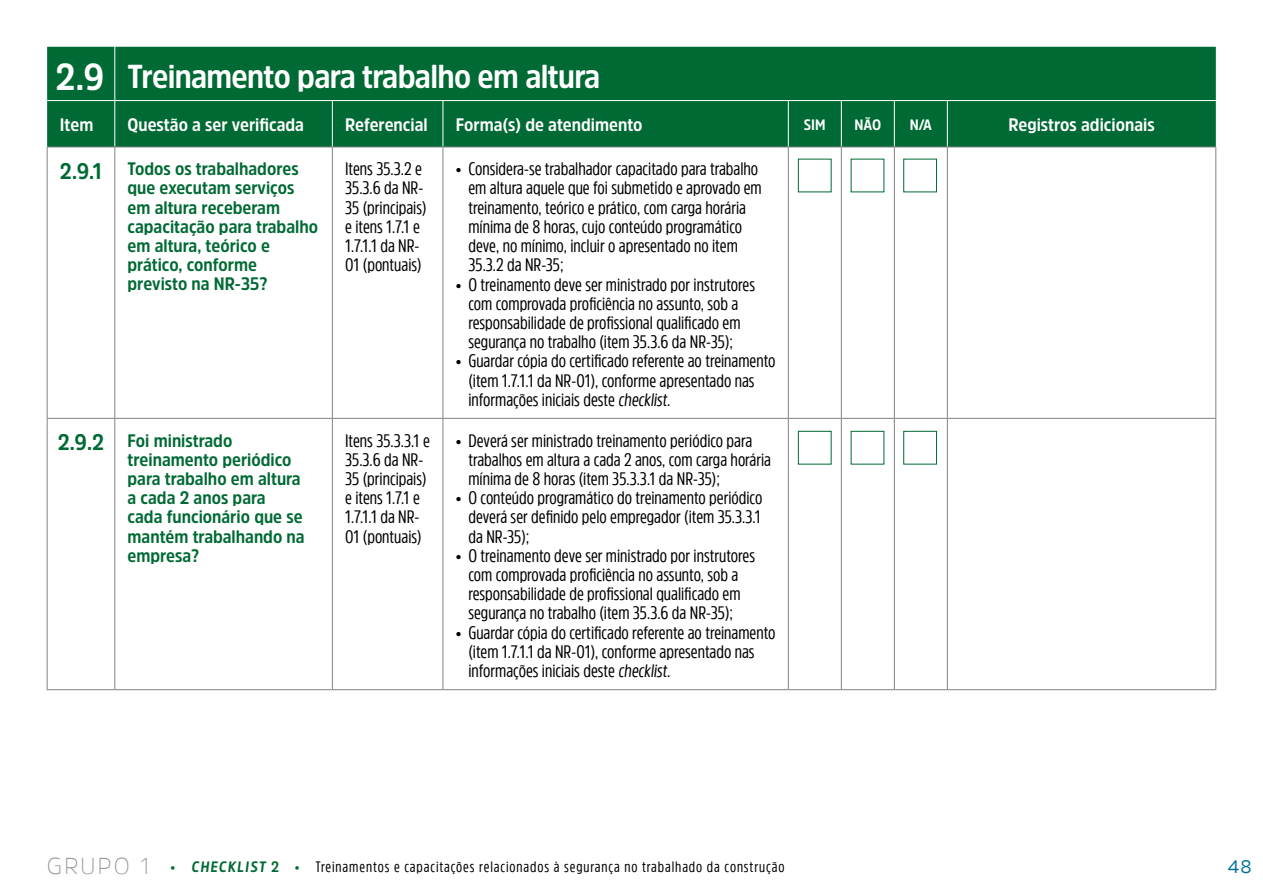
<style>
.page{position:relative;width:1263px;height:893px;background:#fff}
.page>*{position:absolute;margin:0;border:0;box-sizing:border-box;transform-origin:0 0}
.t1{font:700 33px "Amsi Pro Narw";letter-spacing:-.02em;color:#fff}
.t2{font:200 22.95px "Amsi Pro";letter-spacing:.08em;color:#939598}
.t3{font:18px/19.2px "Amsi Pro Cond";color:#000}
.t4{font:700 18px/19.2px "Amsi Pro Narw";color:#006a34}
.t5{font:700 18px "Amsi Pro Narw";color:#fff}
.t6{font:18px "Amsi Pro";color:#007196}
.t7{font:15px "Amsi Pro Cond";letter-spacing:.06em;color:#000}
.t8{font:700 15px "Amsi Pro Narw";color:#fff}
.s1{font-size:37.5px}
.s2{font-size:22.5px}
.s3{color:#006a34}
.s4{font-family:"Amsi Pro Narw";font-weight:700;color:#006a34}
</style>
<div class="page">
<div style="left:47px;top:47px;width:1169px;height:100px;background:#006a34"></div>
<hr style="left:114px;top:47px;width:1px;height:53px;background:#fff">
<hr style="left:114px;top:101px;width:1px;height:46px;background:#fff">
<hr style="left:332px;top:101px;width:1px;height:46px;background:#fff">
<hr style="left:443px;top:101px;width:1px;height:46px;background:#fff">
<hr style="left:788px;top:101px;width:1px;height:46px;background:#fff">
<hr style="left:841px;top:101px;width:1px;height:46px;background:#fff">
<hr style="left:894px;top:101px;width:1px;height:46px;background:#fff">
<hr style="left:947px;top:101px;width:1px;height:46px;background:#fff">
<hr style="left:114px;top:147px;width:1px;height:271px;background:#808285">
<hr style="left:332px;top:147px;width:1px;height:271px;background:#808285">
<hr style="left:443px;top:147px;width:1px;height:271px;background:#808285">
<hr style="left:788px;top:147px;width:1px;height:271px;background:#808285">
<hr style="left:841px;top:147px;width:1px;height:271px;background:#808285">
<hr style="left:894px;top:147px;width:1px;height:271px;background:#808285">
<hr style="left:947px;top:147px;width:1px;height:271px;background:#808285">
<hr style="left:114px;top:419px;width:1px;height:270px;background:#808285">
<hr style="left:332px;top:419px;width:1px;height:270px;background:#808285">
<hr style="left:443px;top:419px;width:1px;height:270px;background:#808285">
<hr style="left:788px;top:419px;width:1px;height:270px;background:#808285">
<hr style="left:841px;top:419px;width:1px;height:270px;background:#808285">
<hr style="left:894px;top:419px;width:1px;height:270px;background:#808285">
<hr style="left:947px;top:419px;width:1px;height:270px;background:#808285">
<hr style="left:47px;top:100px;width:68px;height:1px;background:#fff">
<hr style="left:115px;top:100px;width:217px;height:1px;background:#fff">
<hr style="left:332px;top:100px;width:111px;height:1px;background:#fff">
<hr style="left:443px;top:100px;width:345px;height:1px;background:#fff">
<hr style="left:788px;top:100px;width:53px;height:1px;background:#fff">
<hr style="left:841px;top:100px;width:53px;height:1px;background:#fff">
<hr style="left:894px;top:100px;width:53px;height:1px;background:#fff">
<hr style="left:947px;top:100px;width:269px;height:1px;background:#fff">
<hr style="left:47px;top:147px;width:1px;height:271px;background:#808285">
<hr style="left:1215px;top:147px;width:1px;height:271px;background:#808285">
<hr style="left:47px;top:419px;width:1px;height:270px;background:#808285">
<hr style="left:1215px;top:419px;width:1px;height:270px;background:#808285">
<hr style="left:47px;top:147px;width:68px;height:1px;background:#808285">
<hr style="left:115px;top:147px;width:217px;height:1px;background:#808285">
<hr style="left:332px;top:147px;width:111px;height:1px;background:#808285">
<hr style="left:443px;top:147px;width:345px;height:1px;background:#808285">
<hr style="left:788px;top:147px;width:53px;height:1px;background:#808285">
<hr style="left:841px;top:147px;width:53px;height:1px;background:#808285">
<hr style="left:894px;top:147px;width:53px;height:1px;background:#808285">
<hr style="left:947px;top:147px;width:269px;height:1px;background:#808285">
<hr style="left:47px;top:418px;width:68px;height:1px;background:#808285">
<hr style="left:115px;top:418px;width:217px;height:1px;background:#808285">
<hr style="left:332px;top:418px;width:111px;height:1px;background:#808285">
<hr style="left:443px;top:418px;width:345px;height:1px;background:#808285">
<hr style="left:788px;top:418px;width:53px;height:1px;background:#808285">
<hr style="left:841px;top:418px;width:53px;height:1px;background:#808285">
<hr style="left:894px;top:418px;width:53px;height:1px;background:#808285">
<hr style="left:947px;top:418px;width:269px;height:1px;background:#808285">
<hr style="left:47px;top:689px;width:68px;height:1px;background:#808285">
<hr style="left:115px;top:689px;width:217px;height:1px;background:#808285">
<hr style="left:332px;top:689px;width:111px;height:1px;background:#808285">
<hr style="left:443px;top:689px;width:345px;height:1px;background:#808285">
<hr style="left:788px;top:689px;width:53px;height:1px;background:#808285">
<hr style="left:841px;top:689px;width:53px;height:1px;background:#808285">
<hr style="left:894px;top:689px;width:53px;height:1px;background:#808285">
<hr style="left:947px;top:689px;width:269px;height:1px;background:#808285">
<div style="left:903px;top:159px;width:34px;height:33px;border:1px solid #006a34"></div>
<div style="left:798px;top:431px;width:33px;height:33px;border:1px solid #006a34"></div>
<div style="left:903px;top:431px;width:34px;height:33px;border:1px solid #006a34"></div>
<h1 class="t1" style="left:56px;top:54px;width:546px"><span class="s1">2.9</span> Treinamento para trabalho em altura</h1>
<p class="t5" style="left:60px;top:113px;width:35px">Item</p>
<p class="t5" style="left:128px;top:113px;width:178px">Questão a ser verificada</p>
<p class="t5" style="left:345px;top:113px;width:84px">Referencial</p>
<p class="t5" style="left:456px;top:113px;width:188px">Forma(s) de atendimento</p>
<p class="t8" style="left:804px;top:115px;width:23px">SIM</p>
<p class="t8" style="left:854px;top:115px;width:28px">NÃO</p>
<p class="t8" style="left:910px;top:115px;width:24px">N/A</p>
<p class="t5" style="left:1008px;top:113px;width:148px">Registros adicionais</p>
<p class="t4" style="left:128px;top:159px;width:192px;text-indent:-68px"><span class="s2">2.9.1</span> Todos os trabalhadores que executam serviços em altura receberam capacitação para trabalho em altura, teórico e prático, conforme previsto na NR-35?</p>
<p class="t3" style="left:345px;top:159px;width:83px">Itens 35.3.2 e<br>35.3.6 da NR-<br>35 (principais) e itens 1.7.1 e<br>1.7.1.1 da NR-<br>01 (pontuais)</p>
<p class="t3" style="left:468px;top:159px;width:295px;text-indent:-13px">• Considera-se trabalhador capacitado para trabalho em altura aquele que foi submetido e aprovado em treinamento, teórico e prático, com carga horária mínima de 8 horas, cujo conteúdo programático deve, no mínimo, incluir o apresentado no item 35.3.2 da NR-35;</p>
<p class="t3" style="left:456px;top:274px;width:301px;text-align:center">• O treinamento deve ser ministrado por instrutores com comprovada proficiência no assunto, sob a responsabilidade de profissional qualificado em segurança no trabalho (item 35.3.6 da NR-35);</p>
<p class="t3" style="left:468px;top:351px;width:309px;text-indent:-13px">• Guardar cópia do certificado referente ao treinamento (item 1.7.1.1 da NR-01), conforme apresentado nas informações iniciais deste checklist.</p>
<p class="t4" style="left:128px;top:430px;width:179px;text-indent:-70px"><span class="s2">2.9.2</span> Foi ministrado treinamento periódico para trabalho em altura a cada 2 anos para cada funcionário que se mantém trabalhando na empresa?</p>
<p class="t3" style="left:345px;top:430px;width:86px">Itens 35.3.3.1 e<br>35.3.6 da NR-<br>35 (principais) e itens 1.7.1 e<br>1.7.1.1 da NR-<br>01 (pontuais)</p>
<p class="t3" style="left:468px;top:430px;width:304px;text-indent:-13px">• Deverá ser ministrado treinamento periódico para trabalhos em altura a cada 2 anos, com carga horária mínima de 8 horas (item 35.3.3.1 da NR-35);</p>
<p class="t3" style="left:468px;top:488px;width:295px;text-align:justify;text-indent:-13px">• O conteúdo programático do treinamento periódico deverá ser definido pelo empregador (item 35.3.3.1 da NR-35);</p>
<p class="t3" style="left:456px;top:545px;width:301px;text-align:center">• O treinamento deve ser ministrado por instrutores com comprovada proficiência no assunto, sob a responsabilidade de profissional qualificado em segurança no trabalho (item 35.3.6 da NR-35);</p>
<p class="t3" style="left:468px;top:622px;width:309px;text-indent:-13px">• Guardar cópia do certificado referente ao treinamento (item 1.7.1.1 da NR-01), conforme apresentado nas informações iniciais deste checklist.</p>
<p class="t2" style="left:47px;top:849px;width:105px">GRUPO 1</p>
<p class="t7" style="left:170px;top:856px;width:615px"><span class="s3">•</span> <span class="s4">CHECKLIST 2</span> <span class="s3">•</span> Treinamentos e capacitações relacionados à segurança no trabalhado da construção</p>
<p class="t6" style="left:1227px;top:854px;width:25px">48</p>
</div>
